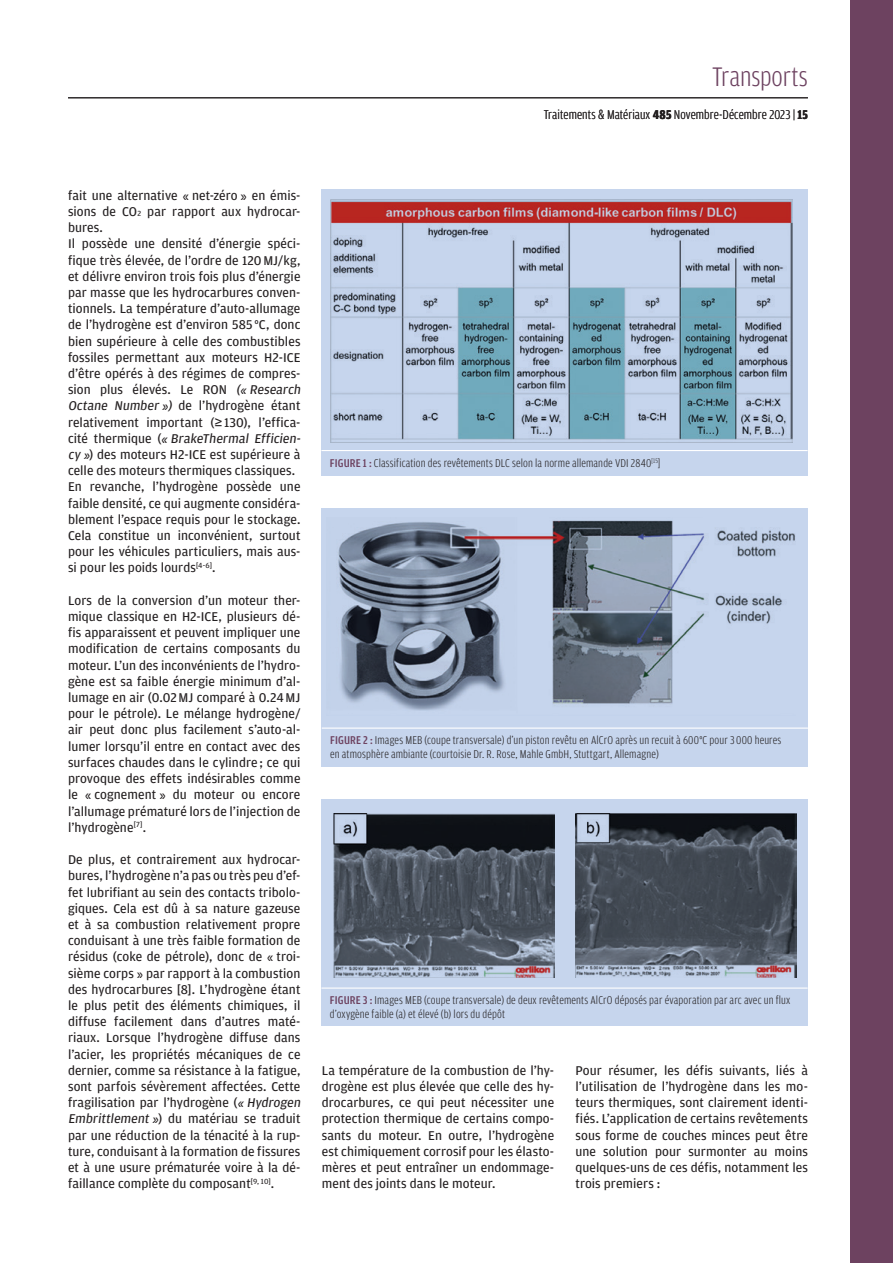
<style>
.page{position:relative;width:893px;height:1263px;background:#fff}
.page>*{position:absolute;margin:0;border:0;box-sizing:border-box;transform-origin:0 0}
.t1{font:300 28.5px "Amplitude Cond";letter-spacing:-.005em;color:#6d4260}
.t2{font:13.5px/16.2px "Amplitude";letter-spacing:.005em;color:#231f20;text-align:justify}
.t3{font:300 13.5px "Amplitude Cond";letter-spacing:.005em;color:#231f20}
.t4{font:300 12px/13.5px "Amplitude Cond";letter-spacing:.01em;color:#231f20}
.s1{font-weight:700}
.s2{font-size:7.8px}
.s3{font-family:"Arial"}
.s4{font-weight:500;color:#6d4260}
</style>
<div class="page">
<hr style="left:68px;top:98px;width:740px;height:1px;background:#231f20">
<div style="left:850px;top:0;width:43px;height:1263px;background:#6d4260"></div>
<div style="left:322px;top:189px;width:486px;height:286px;background:#c6d5ed"></div>
<img style="left:331px;top:200px;width:461px;height:243px">
<hr style="left:321px;top:450px;width:487px;height:1px;background:#fff">
<div style="left:322px;top:508px;width:486px;height:259px;background:#c6d5ed"></div>
<img style="left:336px;top:520px;width:459px;height:191px">
<hr style="left:322px;top:727px;width:486px;height:2px;background:#fff">
<div style="left:321px;top:799px;width:487px;height:227px;background:#c6d5ed"></div>
<img style="left:334px;top:813px;width:220px;height:164px">
<img style="left:575px;top:813px;width:221px;height:165px">
<hr style="left:321px;top:987px;width:487px;height:2px;background:#fff">
<h1 class="t1" style="left:712px;top:62px;width:97px">Transports</h1>
<p class="t3" style="left:544px;top:107px;width:266px">Traitements &amp; Matériaux <span class="s1">485</span> Novembre-Décembre 2023 | <span class="s1">15</span></p>
<p class="t2" style="left:68px;top:187px;width:236px;text-align:left">fait une alternative « net-zéro » en émis&shy;sions de CO<span class="s2">2</span> par rapport aux hydrocar&shy;bures.<br>Il possède une densité d’énergie spéci&shy;fique très élevée, de l’ordre de 120MJ/kg, et délivre environ trois fois plus d’énergie par masse que les hydrocarbures conven&shy;tionnels. La température d’auto-allumage de l’hydrogène est d’environ 585 °C, donc bien supérieure à celle des combustibles fossiles permettant aux moteurs H2-ICE d’être opérés à des régimes de compres&shy;sion plus élevés. Le RON («Research Octane Number») de l’hydrogène étant relativement important (<span class="s3">≥</span> 130), l’effica&shy;cité th er miqu e (« BrakeThermal Efficien&shy;cy») des moteurs H2-ICE est supérieure à celle des moteurs thermiques classiques.<br>En revanche, l’hydrogène possède une faible densité, ce qui augmente considéra&shy;blement l’espace requis pour le stockage.<br>Cela constitue un inconvénient, surtout pour les véhicules particuliers, mais aus&shy;si pour les poids lourds<sup>[4-6]</sup>.</p>
<p class="t2" style="left:68px;top:592px;width:234px">Lors de la conversion d’un moteur ther&shy;mique classique en H2-ICE, plusieurs dé&shy;fis apparaissent et peuvent impliquer une modification de certains composants du moteur. L’un des inconvénients de l’hydro&shy;gène est sa faible énergie minimum d’al&shy;lumage en air (0.02MJ comparé à 0.24MJ pour le pétrole). Le mélange hydrogène/ air peut donc plus facilement s’auto-al&shy;lumer lorsqu’il entre en contact avec des surfaces chaudes dans le cylindre ; ce qui provoque des effets indésirables comme le « cognement » du moteur ou encore l’allumage prématuré lors de l’injection de l’hydrogène<sup>[7]</sup>.</p>
<p class="t2" style="left:68px;top:852px;width:236px;text-align:left">De plus, et contrairement aux hydrocar&shy;bures, l’hydrogène n’a pas ou très peu d’ef&shy;fet lubrifiant au sein des contacts tribolo&shy;giques. Cela est dû à sa nature gazeuse et à sa combustion relativement propre conduisant à une très faible formation de résidus (coke de pétrole), donc de « troi&shy;sième corps » par rapport à la combustion des hydrocarbures [8]. L’hydrogène étant le plus petit des éléments chimiques, il diffuse facilement dans d’autres maté&shy;riaux. Lorsque l’hydrogène diffuse dans l’acier, les propriétés mécaniques de ce dernier, comme sa résistance à la fatigue, sont parfois sévèrement affectées. Cette fragilisation par l’hydrogène («Hydrogen Embrittlement») du matériau se traduit par une réduction de la ténacité à la rup&shy;ture, conduisant à la formation de fissures et à une usure prématurée voire à la dé&shy;faillance complète du composant<sup>[9,</sup> <sup>10]</sup>.</p>
<p class="t4" style="left:330px;top:456px;width:332px"><span class="s4">FIGURE 1 :</span> Classification des revêtements DLC selon la norme allemande VDI 2840<sup>[15</sup>]</p>
<p class="t4" style="left:330px;top:733px;width:453px"><span class="s4">FIGURE 2 :</span> Images MEB (coupe transversale) d’un piston revêtu en AlCrO après un recuit à 600°C pour 3 000 heures en atmosphère ambiante (courtoisie Dr. R. Rose, Mahle GmbH, Stuttgart, Allemagne)</p>
<p class="t4" style="left:330px;top:993px;width:462px"><span class="s4">FIGURE 3 :</span> Images MEB (coupe transversale) de deux revêtements AlCrO déposés par évaporation par arc avec un flux d’oxygène faible (a) et élevé (b) lors du dépôt</p>
<p class="t2" style="left:322px;top:1062px;width:234px">La température de la combustion de l’hy&shy;drogène est plus élevée que celle des hy&shy;drocarbures, ce qui peut nécessiter une protection thermique de certains compo&shy;sants du moteur. En outre, l’hydrogène est chimiquement corrosif pour les élasto&shy;mères et peut entraîner un endommage&shy;ment des joints dans le moteur.</p>
<p class="t2" style="left:575px;top:1062px;width:234px">Pour résumer, les défis suivants, liés à l’utilisation de l’hydrogène dans les mo&shy;teurs thermiques, sont clairement identi&shy;fiés. L’application de certains revêtements sous forme de couches minces peut être une solution pour surmonter au moins quelques-uns de ces défis, notamment les trois premiers :</p>
</div>
